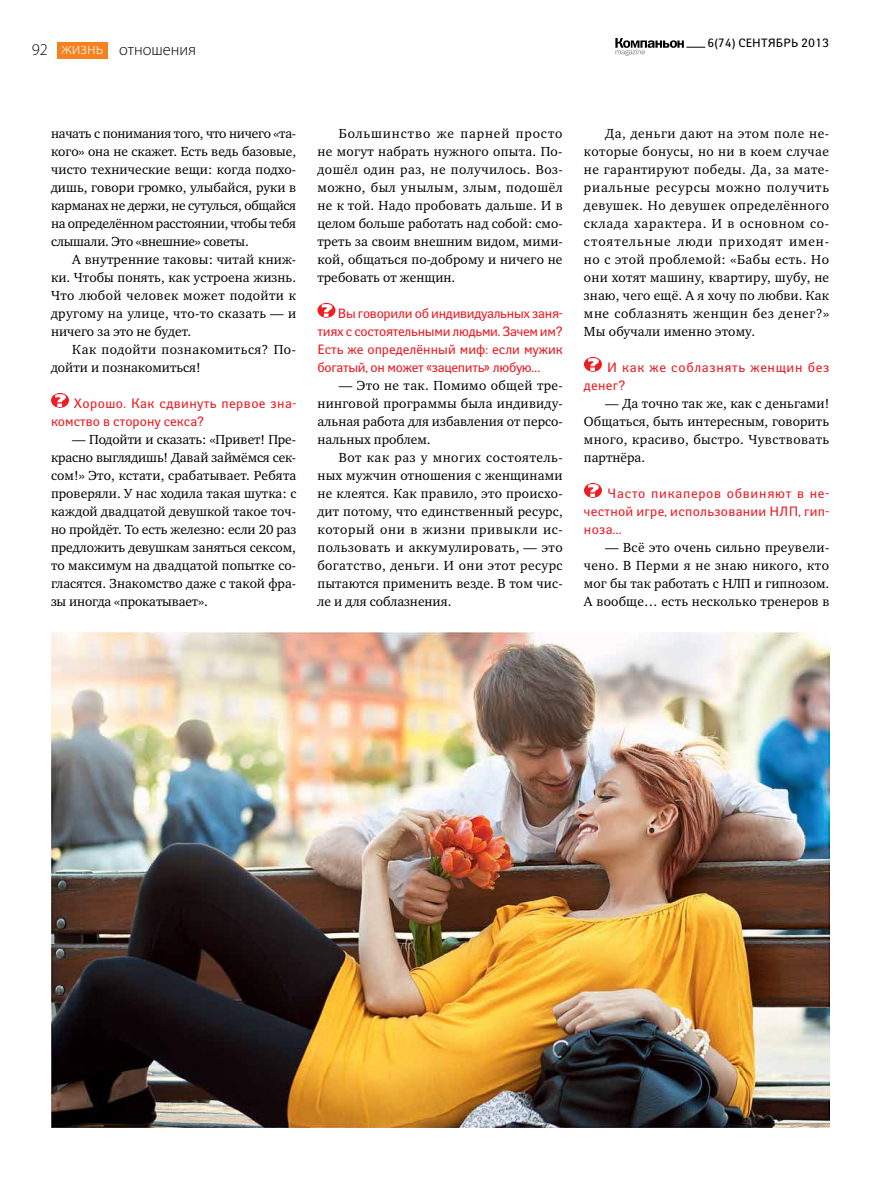
<style>
.page{position:relative;width:893px;height:1191px;background:#fff}
.page>*{position:absolute;margin:0;border:0;box-sizing:border-box;transform-origin:0 0}
.t1{font:300 16.5px "Myriad Pro";color:#000}
.t2{font:300 16.5px "Myriad Pro";color:#fff}
.t3{font:13.5px/18px "Charter ITC";letter-spacing:.01em;color:#000;text-align:justify}
.t4{font:13.5px/18px "Yanus";letter-spacing:.02em;color:#ed1d24;text-align:justify}
.t5{font:13.5px/18px "Charter ITC";letter-spacing:.04em;color:#000}
.t6{font:13.5px/18px "Yanus";letter-spacing:.05em;color:#ed1d24}
.t7{font:12px "Yanus";color:#000}
</style>
<div class="page">
<svg style="left:615px;top:38px;width:90px;height:18px"></svg>
<div style="left:57px;top:42px;width:51px;height:17px;background:#f58220"></div>
<svg style="left:51px;top:393px;width:18px;height:15px"></svg>
<svg style="left:317px;top:303px;width:18px;height:15px"></svg>
<svg style="left:584px;top:357px;width:18px;height:15px"></svg>
<svg style="left:584px;top:483px;width:18px;height:15px"></svg>
<img style="left:51px;top:632px;width:778px;height:495px">
<p class="t1" style="left:32px;top:40px;width:18px">92</p>
<p class="t2" style="left:62px;top:39px;width:43px">жизнь</p>
<p class="t1" style="left:119px;top:40px;width:78px">отношения</p>
<p class="t7" style="left:707px;top:36px;width:123px">6(74) сентябрь 2013</p>
<p class="t3" style="left:51px;top:124px;width:247px">начать с понимания того, что ничего «та&shy;кого» она не скажет. Есть ведь базовые, чисто технические вещи: когда подхо&shy;дишь, говори громко, улыбайся, руки в карманах не держи, не сутулься, общайся на определённом расстоянии, чтобы тебя слышали. Это «внешние» советы.</p>
<p class="t3" style="left:51px;top:250px;width:247px;text-indent:21px">А внутренние таковы: читай книж&shy;ки. Чтобы понять, как устроена жизнь.<br>Что любой человек может подойти к другому на улице, что-то сказать — и ничего за это не будет.</p>
<p class="t5" style="left:51px;top:340px;width:247px;text-indent:21px">Как подойти познакомиться? По&shy;дойти и познакомиться!</p>
<p class="t4" style="left:51px;top:394px;width:247px;text-indent:23px">Хорошо. Как сдвинуть первое зна&shy;комство в сторону секса?</p>
<p class="t3" style="left:51px;top:430px;width:247px;text-indent:21px">— Подойти и сказать: «Привет! Пре&shy;красно выглядишь! Давай займёмся сек&shy;сом!» Это, кстати, срабатывает. Ребята проверяли. У нас ходила такая шутка: с каждой двадцатой девушкой такое точ&shy;но пройдёт. То есть железно: если 20 раз предложить девушкам заняться сексом, то максимум на двадцатой попытке со&shy;гласятся. Знакомство даже с такой фра&shy;зы иногда «прокатывает».</p>
<p class="t3" style="left:317px;top:124px;width:247px;text-indent:21px">Большинство же парней просто не могут набрать нужного опыта. По&shy;дошёл один раз, не получилось. Воз&shy;можно, был унылым, злым, подошёл не к той. Надо пробовать дальше. И в целом больше работать над собой: смо&shy;треть за своим внешним видом, мими&shy;кой, общаться по-доброму и ничего не требовать от женщин.</p>
<p class="t4" style="left:317px;top:304px;width:247px;text-indent:20px">Вы говорили об индивидуальных заня&shy;тиях с состоятельными людьми. Зачем им?<br>Есть же определённый миф: если мужик богатый, он может «зацепить» любую…</p>
<p class="t3" style="left:317px;top:376px;width:247px;text-indent:21px">— Это не так. Помимо общей тре&shy;нинговой программы была индивиду&shy;альная работа для избавления от персо&shy;нальных проблем.</p>
<p class="t3" style="left:317px;top:448px;width:247px;text-indent:21px">Вот как раз у многих состоятель&shy;ных мужчин отношения с женщинами не клеятся. Как правило, это происхо&shy;дит потому, что единственный ресурс, который они в жизни привыкли ис&shy;пользовать и аккумулировать, — это богатство, деньги. И они этот ресурс пытаются применить везде. В том чис&shy;ле и для соблазнения.</p>
<p class="t3" style="left:584px;top:124px;width:247px;text-indent:21px">Да, деньги дают на этом поле не&shy;которые бонусы, но ни в коем случае не гарантируют победы. Да, за мате&shy;риальные ресурсы можно получить девушек. Но девушек определённого склада характера. И в основном со&shy;стоятельные люди приходят имен&shy;но с этой проблемой: «Бабы есть. Но они хотят машину, квартиру, шубу, не знаю, чего ещё. А я хочу по любви. Как мне соблазнять женщин без денег?» Мы обучали именно этому.</p>
<p class="t6" style="left:584px;top:358px;width:247px;text-indent:23px">И как же соблазнять женщин без денег?</p>
<p class="t3" style="left:584px;top:394px;width:247px;text-indent:21px">— Да точно так же, как с деньгами!<br>Общаться, быть интересным, говорить много, красиво, быстро. Чувствовать партнёра.</p>
<p class="t4" style="left:584px;top:484px;width:247px;text-indent:24px">Часто пикаперов обвиняют в не&shy;честной игре, использовании НЛП, гип&shy;ноза…</p>
<p class="t3" style="left:584px;top:538px;width:247px;text-indent:21px">— Всё это очень сильно преувели&shy;чено. В Перми я не знаю никого, кто мог бы так работать с НЛП и гипнозом.<br>А вообще… есть несколько тренеров в</p>
</div>
